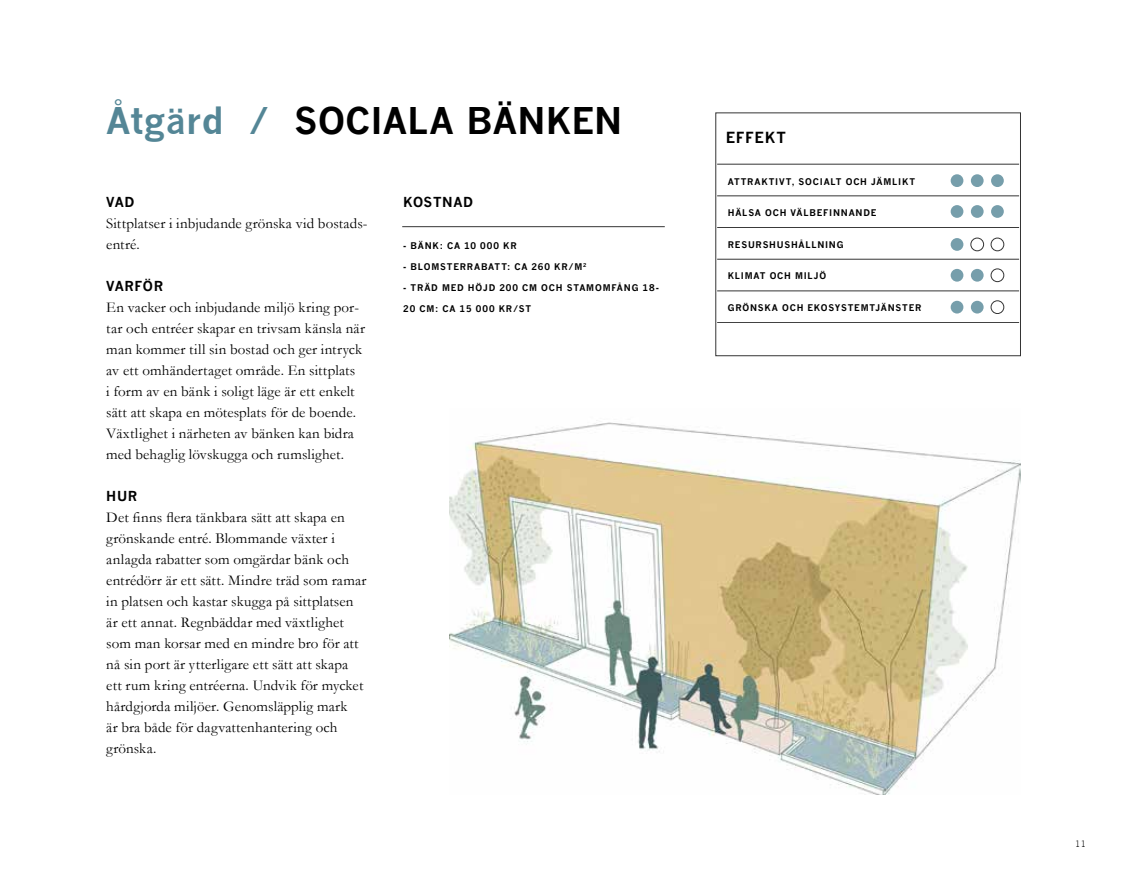
<style>
.page{position:relative;width:1127px;height:893px;background:#fff}
.page>*{position:absolute;margin:0;border:0;box-sizing:border-box;transform-origin:0 0}
.t1{font:700 36px "News Gothic";letter-spacing:.005em;color:#000}
.t2{font:15px/21px "Garamond";letter-spacing:.01em;color:#000}
.t3{font:700 15px "News Gothic";letter-spacing:.045em;color:#000}
.t4{font:700 13.5px "News Gothic";letter-spacing:.04em;color:#000}
.t5{font:700 9px "News Gothic";letter-spacing:.09em;color:#000}
.t6{font:300 9px "News Gothic BT";color:#000}
.s1{color:#548696}
</style>
<div class="page">
<svg style="left:950px;top:174px;width:13px;height:13px"></svg>
<div style="left:971px;top:174px;width:12px;height:13px;background:#769eab;border-radius:50%"></div>
<svg style="left:991px;top:174px;width:13px;height:13px"></svg>
<svg style="left:950px;top:205px;width:13px;height:13px"></svg>
<div style="left:971px;top:205px;width:12px;height:13px;background:#769eab;border-radius:50%"></div>
<svg style="left:991px;top:205px;width:13px;height:13px"></svg>
<hr style="left:717px;top:196px;width:302px;height:1px;background:#000">
<hr style="left:717px;top:164px;width:302px;height:1px;background:#000">
<hr style="left:717px;top:259px;width:302px;height:1px;background:#000">
<hr style="left:717px;top:227px;width:302px;height:1px;background:#000">
<hr style="left:717px;top:322px;width:302px;height:1px;background:#000">
<hr style="left:717px;top:291px;width:302px;height:1px;background:#000">
<svg style="left:950px;top:238px;width:13px;height:13px"></svg>
<div style="left:970px;top:238px;width:14px;height:13px;border:1px solid #000;border-radius:50%"></div>
<div style="left:991px;top:238px;width:13px;height:13px;border:1px solid #000;border-radius:50%"></div>
<svg style="left:950px;top:269px;width:13px;height:13px"></svg>
<div style="left:971px;top:269px;width:12px;height:13px;background:#769eab;border-radius:50%"></div>
<div style="left:991px;top:269px;width:13px;height:13px;border:1px solid #000;border-radius:50%"></div>
<svg style="left:950px;top:301px;width:13px;height:13px"></svg>
<svg style="left:971px;top:301px;width:12px;height:13px"></svg>
<div style="left:991px;top:301px;width:13px;height:13px;border:1px solid #000;border-radius:50%"></div>
<img style="left:450px;top:422px;width:570px;height:372px">
<hr style="left:402px;top:226px;width:263px;height:1px;background:#000">
<h1 class="t1" style="left:106px;top:98px;width:517px"><span class="s1">Åtgärd /</span> SOCIALA BÄNKEN</h1>
<p class="t4" style="left:106px;top:194px;width:30px">VAD</p>
<p class="t2" style="left:106px;top:212px;width:263px">Sittplatser i inbjudande grönska vid bostads&shy;entré.</p>
<p class="t4" style="left:106px;top:278px;width:58px">VARFÖR</p>
<p class="t2" style="left:106px;top:296px;width:260px">En vacker och inbjudande miljö kring por&shy;tar och entréer skapar en trivsam känsla när man kommer till sin bostad och ger intryck av ett omhändertaget område. En sittplats<br>i form av en bänk i soligt läge är ett enkelt sätt att skapa en mötesplats för de boende.<br>Växtlighet i närheten av bänken kan bidra med behaglig lövskugga och rumslighet.</p>
<p class="t4" style="left:106px;top:488px;width:32px">HUR</p>
<p class="t2" style="left:106px;top:506px;width:262px">Det finns flera tänkbara sätt att skapa en grönskande entré. Blommande växter i anlagda rabatter som omgärdar bänk och entrédörr är ett sätt. Mindre träd som ramar in platsen och kastar skugga på sittplatsen är ett annat. Regnbäddar med växtlighet som man korsar med en mindre bro för att nå sin port är ytterligare ett sätt att skapa ett rum kring entréerna. Undvik för mycket hårdgjorda miljöer. Genomsläpplig mark<br>är bra både för dagvattenhantering och grönska.</p>
<p class="t4" style="left:403px;top:194px;width:71px">KOSTNAD</p>
<p class="t5" style="left:403px;top:240px;width:115px">- BÄNK: CA 10 000 KR</p>
<p class="t5" style="left:403px;top:261px;width:185px">- BLOMSTERRABATT: CA 260 KR/M<sup>2</sup></p>
<p class="t5" style="left:403px;top:282px;width:257px">- TRÄD MED HÖJD 200 CM OCH STAMOMFÅNG 18-</p>
<p class="t5" style="left:403px;top:303px;width:129px">20 CM: CA 15 000 KR/ST</p>
<p class="t3" style="left:726px;top:129px;width:62px">EFFEKT</p>
<p class="t5" style="left:728px;top:176px;width:189px">ATTRAKTIVT, SOCIALT OCH JÄMLIKT</p>
<p class="t5" style="left:728px;top:207px;width:150px">HÄLSA OCH VÄLBEFINNANDE</p>
<p class="t5" style="left:728px;top:239px;width:117px">RESURSHUSHÅLLNING</p>
<p class="t5" style="left:728px;top:270px;width:100px">KLIMAT OCH MILJÖ</p>
<p class="t5" style="left:728px;top:302px;width:195px">GRÖNSKA OCH EKOSYSTEMTJÄNSTER</p>
<p class="t6" style="left:1075px;top:839px;width:12px">11</p>
</div>
